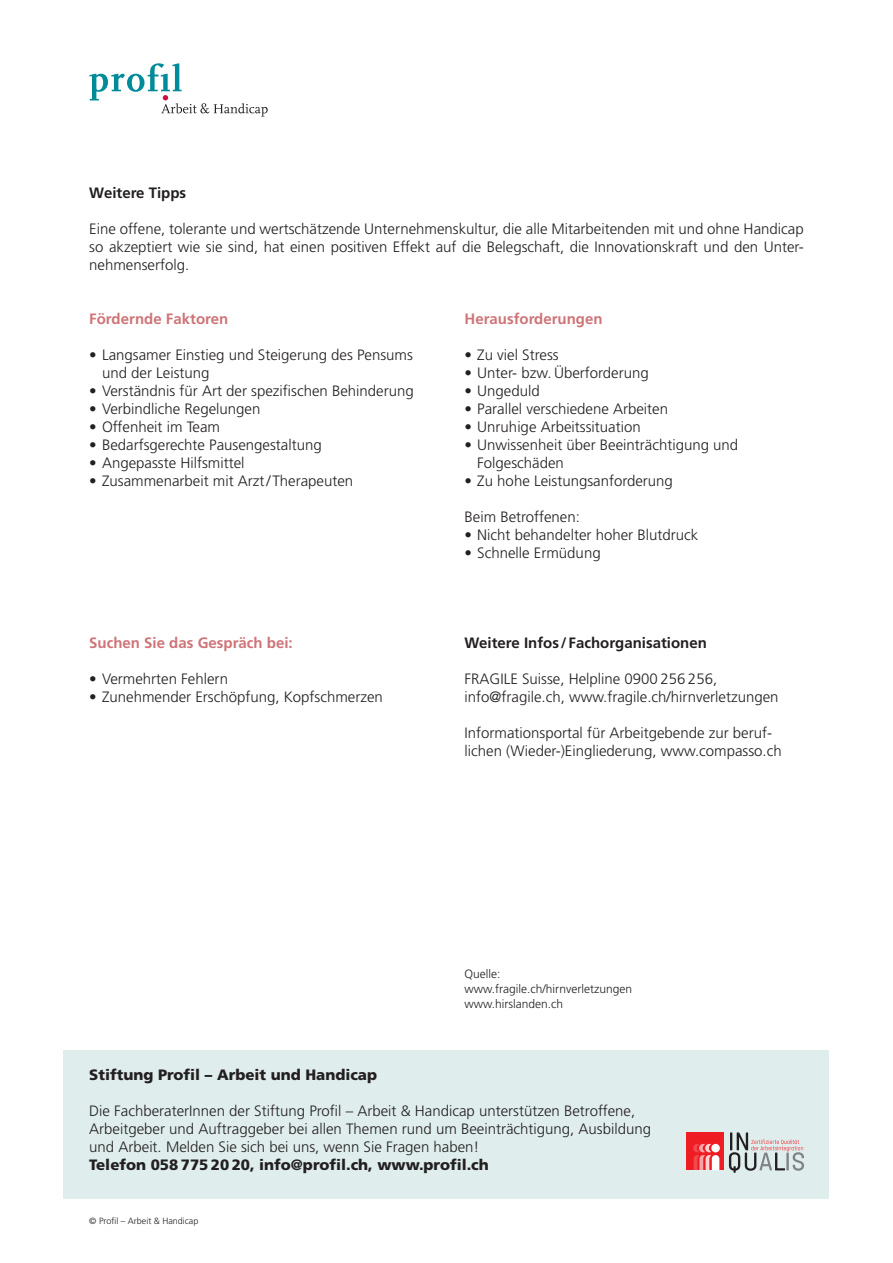
<style>
.page{position:relative;width:893px;height:1263px;background:#fff}
.page>*{position:absolute;margin:0;border:0;box-sizing:border-box;transform-origin:0 0}
.t1{font:300 15px/18px "Frutiger";color:#231f20}
.t2{font:900 15px "Frutiger";color:#231f20}
.t3{font:700 15px "Frutiger";color:#ce7478}
.t4{font:700 15px "Frutiger";color:#231f20}
.t5{font:300 12px/15px "Frutiger";color:#231f20}
.t6{font:300 9px "Frutiger";color:#231f20}
</style>
<div class="page">
<svg style="left:89px;top:63px;width:179px;height:53px"></svg>
<div style="left:64px;top:1050px;width:765px;height:149px;background:#dfeeed"></div>
<svg style="left:729px;top:1132px;width:75px;height:41px"></svg>
<div style="left:686px;top:1132px;width:38px;height:38px;background:#ee1d23"></div>
<svg style="left:693px;top:1144px;width:26px;height:26px"></svg>
<p class="t4" style="left:89px;top:184px;width:98px">Weitere Tipps</p>
<p class="t1" style="left:89px;top:220px;width:716px;text-align:justify">Eine offene, tolerante und wertschätzende Unternehmenskultur, die alle Mitarbeitenden mit und ohne Handicap so akzeptiert wie sie sind, hat einen positiven Effekt auf die Belegschaft, die Innovationskraft und den Unter&shy;nehmenserfolg.</p>
<p class="t3" style="left:89px;top:310px;width:140px">Fördernde Faktoren</p>
<p class="t1" style="left:102px;top:346px;width:312px;text-indent:-13px">• Langsamer Einstieg und Steigerung des Pensums und der Leistung</p>
<p class="t1" style="left:89px;top:382px;width:326px">• Verständnis für Art der spezifischen Behinderung</p>
<p class="t1" style="left:89px;top:400px;width:173px">• Verbindliche Regelungen</p>
<p class="t1" style="left:89px;top:418px;width:132px">• Offenheit im Team</p>
<p class="t1" style="left:89px;top:436px;width:234px">• Bedarfsgerechte Pausengestaltung</p>
<p class="t1" style="left:89px;top:454px;width:157px">• Angepasste Hilfsmittel</p>
<p class="t1" style="left:89px;top:472px;width:265px">• Zusammenarbeit mit Arzt/Therapeuten</p>
<p class="t3" style="left:465px;top:310px;width:140px">Herausforderungen</p>
<p class="t1" style="left:465px;top:346px;width:96px">• Zu viel Stress</p>
<p class="t1" style="left:465px;top:364px;width:186px">• Unter- bzw. Überforderung</p>
<p class="t1" style="left:465px;top:382px;width:77px">• Ungeduld</p>
<p class="t1" style="left:465px;top:400px;width:205px">• Parallel verschiedene Arbeiten</p>
<p class="t1" style="left:465px;top:418px;width:178px">• Unruhige Arbeitssituation</p>
<p class="t1" style="left:477px;top:436px;width:262px;text-indent:-13px">• Unwissenheit über Beeinträchtigung und<br>Folgeschäden</p>
<p class="t1" style="left:465px;top:472px;width:210px">• Zu hohe Leistungsanforderung</p>
<p class="t1" style="left:465px;top:508px;width:117px">Beim Betroffenen:</p>
<p class="t1" style="left:465px;top:526px;width:235px">• Nicht behandelter hoher Blutdruck</p>
<p class="t1" style="left:465px;top:544px;width:138px">• Schnelle Ermüdung</p>
<p class="t3" style="left:89px;top:634px;width:205px">Suchen Sie das Gespräch bei:</p>
<p class="t1" style="left:89px;top:670px;width:140px">• Vermehrten Fehlern</p>
<p class="t1" style="left:89px;top:688px;width:295px">• Zunehmender Erschöpfung, Kopfschmerzen</p>
<p class="t4" style="left:465px;top:634px;width:244px">Weitere Infos / Fachorganisationen</p>
<p class="t1" style="left:465px;top:670px;width:315px">FRAGILE Suisse, Helpline 0900 256 256, info@fragile.ch, www.fragile.ch/hirnverletzungen</p>
<p class="t1" style="left:465px;top:724px;width:319px">Informationsportal für Arbeitgebende zur beruf&shy;lichen (Wieder-)Eingliederung, www.compasso.ch</p>
<p class="t5" style="left:465px;top:967px;width:169px">Quelle: www.fragile.ch/hirnverletzungen www.hirslanden.ch</p>
<p class="t2" style="left:89px;top:1066px;width:289px">Stiftung Profil – Arbeit und Handicap</p>
<p class="t1" style="left:89px;top:1102px;width:563px">Die FachberaterInnen der Stiftung Profil – Arbeit &amp; Handicap unterstützen Betroffene,<br>Arbeitgeber und Auftraggeber bei allen Themen rund um Beeinträchtigung, Ausbildung und Arbeit. Melden Sie sich bei uns, wenn Sie Fragen haben!</p>
<p class="t2" style="left:89px;top:1156px;width:401px">Telefon 058 775 20 20, info@profil.ch, www.profil.ch</p>
<p class="t6" style="left:89px;top:1216px;width:111px">© Profil – Arbeit &amp; Handicap</p>
</div>
